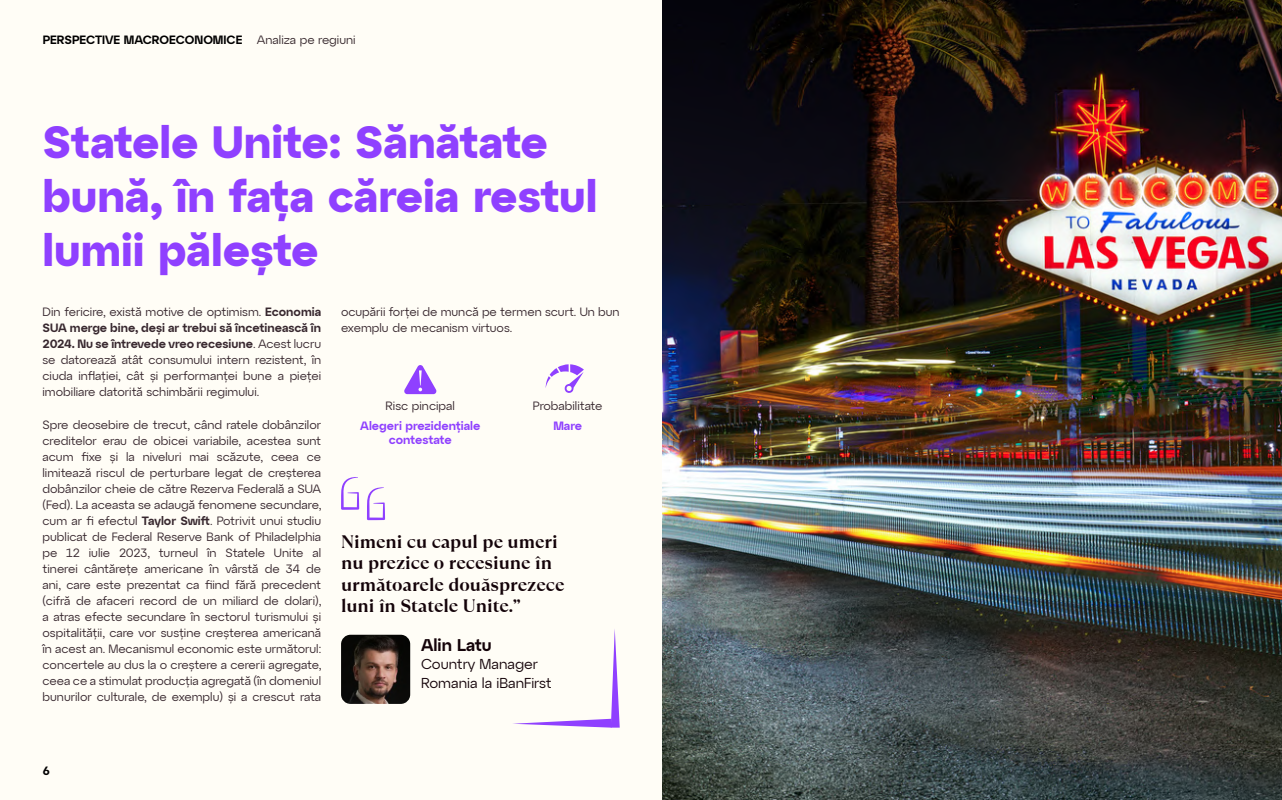
<style>
.page{position:relative;width:1282px;height:800px;background:#fff}
.page>*{position:absolute;margin:0;border:0;box-sizing:border-box;transform-origin:0 0}
.t1{font:700 45px/54px "Atyp Display";color:#8f40ff}
.t2{font:700 18px/21.6px "TT Ramillas";color:#140309}
.t3{font:600 16.9px "Atyp Display";color:#140309}
.t4{font:14.3px/18.2px "Atyp Display";color:#140309}
.t5{font:12px/16px "Atyp Display";color:#38282f;text-align:justify}
.t6{font:600 12px "Atyp Display";color:#000}
.t7{font:600 12px/14px "Atyp Display";color:#8f40ff;text-align:center}
.s1{font-weight:400;color:#37292e}
.s2{font-weight:600}
</style>
<div class="page">
<div style="left:0;top:0;width:1281px;height:799px;background:#fffdf6"></div>
<img style="left:662px;top:0;width:619px;height:799px">
<svg style="left:404px;top:365px;width:32px;height:29px"></svg>
<svg style="left:545px;top:364px;width:39px;height:29px"></svg>
<svg style="left:341px;top:477px;width:18px;height:32px"></svg>
<svg style="left:367px;top:487px;width:18px;height:33px"></svg>
<svg style="left:513px;top:629px;width:106px;height:98px"></svg>
<img style="left:341px;top:634px;width:69px;height:69px">
<p class="t6" style="left:43px;top:30px;width:314px">PERSPECTIVE MACROECONOMICE <span class="s1">Analiza pe regiuni</span></p>
<h1 class="t1" style="left:43px;top:113px;width:556px">Statele Unite: Sănătate bună, în fața căreia restul lumii pălește</h1>
<p class="t5" style="left:43px;top:303px;width:280px">Din fericire, există motive de optimism. <span class="s2">Economia SUA merge bine, deși ar trebui să încetinească în 2024. Nu se întrevede vreo recesiune</span>. Acest lucru se datorează atât consumului intern rezistent, în ciuda inflației, cât și performanței bune a pieței imobiliare datorită schimbării regimului.</p>
<p class="t5" style="left:43px;top:416px;width:280px">Spre deosebire de trecut, când ratele dobânzilor creditelor erau de obicei variabile, acestea sunt acum fixe și la niveluri mai scăzute, ceea ce limitează riscul de perturbare legat de creșterea dobânzilor cheie de către Rezerva Federală a SUA (Fed). La aceasta se adaugă fenomene secundare, cum ar fi efectul <span class="s2">Taylor Swift</span>. Potrivit unui studiu publicat de Federal Reserve Bank of Philadelphia pe 12 iulie 2023, turneul în Statele Unite al tinerei cântărețe americane în vârstă de 34 de ani, care este prezentat ca fiind fără precedent (cifră de afaceri record de un miliard de dolari), a atras efecte secundare în sectorul turismului și ospitalității, care vor susține creșterea americană în acest an. Mecanismul economic este următorul: concertele au dus la o creștere a cererii agregate, ceea ce a stimulat producția agregată (în domeniul bunurilor culturale, de exemplu) și a crescut rata</p>
<p class="t5" style="left:341px;top:303px;width:280px">ocupării forței de muncă pe termen scurt. Un bun exemplu de mecanism virtuos.</p>
<p class="t5" style="left:385px;top:397px;width:71px">Risc pincipal</p>
<p class="t7" style="left:360px;top:418px;width:122px">Alegeri prezidențiale contestate</p>
<p class="t5" style="left:533px;top:397px;width:71px">Probabilitate</p>
<p class="t7" style="left:553px;top:418px;width:30px">Mare</p>
<h2 class="t2" style="left:341px;top:530px;width:225px">Nimeni cu capul pe umeri nu prezice o recesiune în următoarele douăsprezece luni în Statele Unite.”</h2>
<h3 class="t3" style="left:421px;top:632px;width:72px">Alin Latu</h3>
<p class="t4" style="left:421px;top:654px;width:132px">Country Manager<br>Romania la iBanFirst</p>
<p class="t6" style="left:43px;top:761px;width:9px">6</p>
</div>
